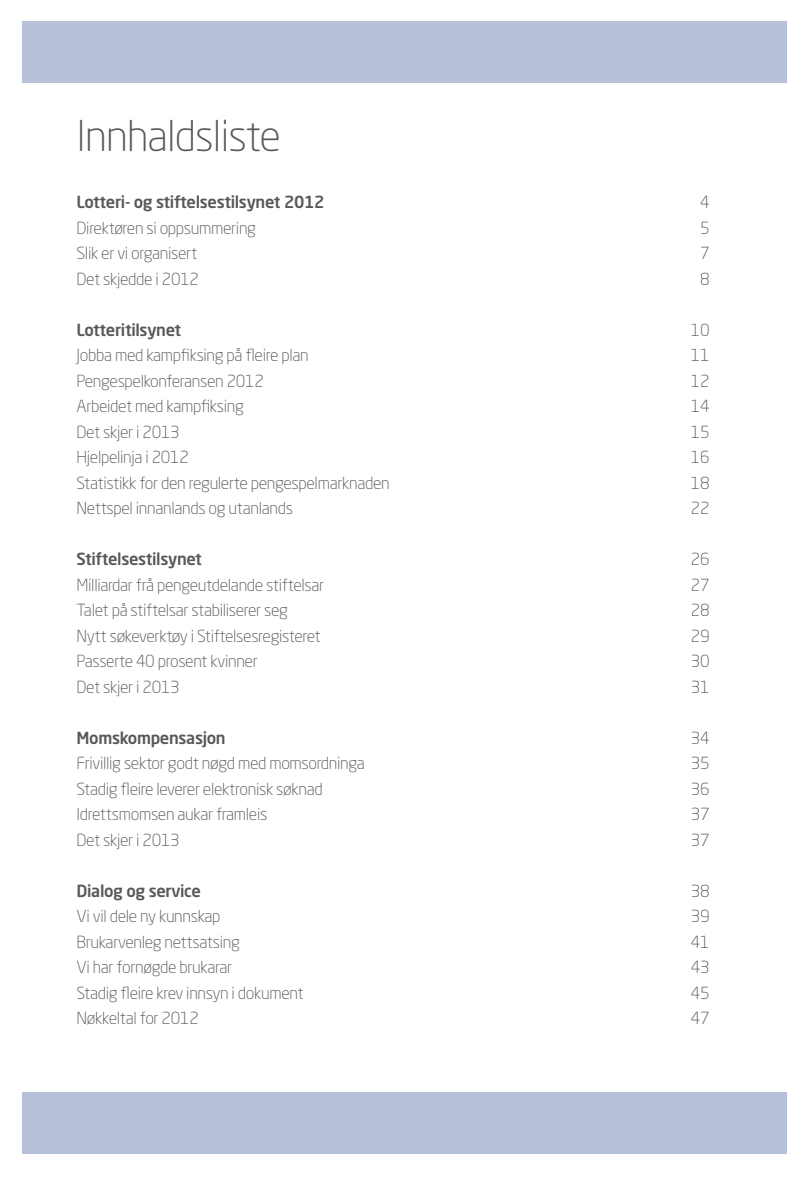
<style>
.page{position:relative;width:808px;height:1191px;background:#fff}
.page>*{position:absolute;margin:0;border:0;box-sizing:border-box;transform-origin:0 0}
.t1{font:300 42px "Neo Sans Std";letter-spacing:-.02em;color:#57585a}
.t2{font:300 16.5px "Neo Sans Std";letter-spacing:-.02em;color:#57585a}
.t3{font:500 16.5px "Neo Sans Std";letter-spacing:-.02em;color:#57585a}
</style>
<div class="page">
<div style="left:23px;top:1092px;width:764px;height:61px;background:#b6c1d9"></div>
<div style="left:23px;top:21px;width:764px;height:61px;background:#b6c1d9"></div>
<h1 class="t1" style="left:77px;top:111px;width:206px">Innhaldsliste</h1>
<p class="t3" style="left:77px;top:192px;width:250px">Lotteri- og stiftelsestilsynet 2012</p>
<p class="t2" style="left:700px;top:192px;width:11px">4</p>
<p class="t2" style="left:77px;top:218px;width:181px">Direktøren si oppsummering</p>
<p class="t2" style="left:700px;top:218px;width:11px">5</p>
<p class="t2" style="left:77px;top:243px;width:122px">Slik er vi organisert</p>
<p class="t2" style="left:700px;top:243px;width:11px">7</p>
<p class="t2" style="left:77px;top:269px;width:124px">Det skjedde i 2012</p>
<p class="t2" style="left:700px;top:269px;width:11px">8</p>
<p class="t3" style="left:77px;top:319px;width:106px">Lotteritilsynet</p>
<p class="t2" style="left:691px;top:320px;width:20px">10</p>
<p class="t2" style="left:77px;top:345px;width:234px">Jobba med kampfiksing på fleire plan</p>
<p class="t2" style="left:691px;top:345px;width:20px">11</p>
<p class="t2" style="left:77px;top:371px;width:189px">Pengespelkonferansen 2012</p>
<p class="t2" style="left:691px;top:371px;width:20px">12</p>
<p class="t2" style="left:77px;top:396px;width:169px">Arbeidet med kampfiksing</p>
<p class="t2" style="left:691px;top:396px;width:20px">14</p>
<p class="t2" style="left:77px;top:422px;width:105px">Det skjer i 2013</p>
<p class="t2" style="left:691px;top:422px;width:20px">15</p>
<p class="t2" style="left:77px;top:447px;width:114px">Hjelpelinja i 2012</p>
<p class="t2" style="left:691px;top:447px;width:20px">16</p>
<p class="t2" style="left:77px;top:473px;width:315px">Statistikk for den regulerte pengespelmarknaden</p>
<p class="t2" style="left:691px;top:473px;width:20px">18</p>
<p class="t2" style="left:77px;top:498px;width:218px">Nettspel innanlands og utanlands</p>
<p class="t2" style="left:691px;top:498px;width:20px">22</p>
<p class="t3" style="left:77px;top:549px;width:127px">Stiftelsestilsynet</p>
<p class="t2" style="left:691px;top:549px;width:20px">26</p>
<p class="t2" style="left:77px;top:575px;width:249px">Milliardar frå pengeutdelande stiftelsar</p>
<p class="t2" style="left:691px;top:575px;width:20px">27</p>
<p class="t2" style="left:77px;top:600px;width:213px">Talet på stiftelsar stabiliserer seg</p>
<p class="t2" style="left:691px;top:600px;width:20px">28</p>
<p class="t2" style="left:77px;top:626px;width:246px">Nytt søkeverktøy i Stiftelsesregisteret</p>
<p class="t2" style="left:691px;top:626px;width:20px">29</p>
<p class="t2" style="left:77px;top:651px;width:183px">Passerte 40 prosent kvinner</p>
<p class="t2" style="left:691px;top:651px;width:20px">30</p>
<p class="t2" style="left:77px;top:677px;width:105px">Det skjer i 2013</p>
<p class="t2" style="left:691px;top:677px;width:20px">31</p>
<p class="t3" style="left:77px;top:727px;width:151px">Momskompensasjon</p>
<p class="t2" style="left:691px;top:728px;width:20px">34</p>
<p class="t2" style="left:77px;top:753px;width:290px">Frivillig sektor godt nøgd med momsordninga</p>
<p class="t2" style="left:691px;top:753px;width:20px">35</p>
<p class="t2" style="left:77px;top:779px;width:248px">Stadig fleire leverer elektronisk søknad</p>
<p class="t2" style="left:691px;top:779px;width:20px">36</p>
<p class="t2" style="left:77px;top:804px;width:192px">Idrettsmomsen aukar framleis</p>
<p class="t2" style="left:691px;top:804px;width:20px">37</p>
<p class="t2" style="left:77px;top:830px;width:105px">Det skjer i 2013</p>
<p class="t2" style="left:691px;top:830px;width:20px">37</p>
<p class="t3" style="left:77px;top:880px;width:126px">Dialog og service</p>
<p class="t2" style="left:691px;top:881px;width:20px">38</p>
<p class="t2" style="left:77px;top:906px;width:146px">Vi vil dele ny kunnskap</p>
<p class="t2" style="left:691px;top:906px;width:20px">39</p>
<p class="t2" style="left:77px;top:932px;width:165px">Brukarvenleg nettsatsing</p>
<p class="t2" style="left:691px;top:932px;width:20px">41</p>
<p class="t2" style="left:77px;top:957px;width:157px">Vi har fornøgde brukarar</p>
<p class="t2" style="left:691px;top:957px;width:20px">43</p>
<p class="t2" style="left:77px;top:983px;width:229px">Stadig fleire krev innsyn i dokument</p>
<p class="t2" style="left:691px;top:983px;width:20px">45</p>
<p class="t2" style="left:77px;top:1008px;width:124px">Nøkkeltal for 2012</p>
<p class="t2" style="left:691px;top:1008px;width:20px">47</p>
</div>
